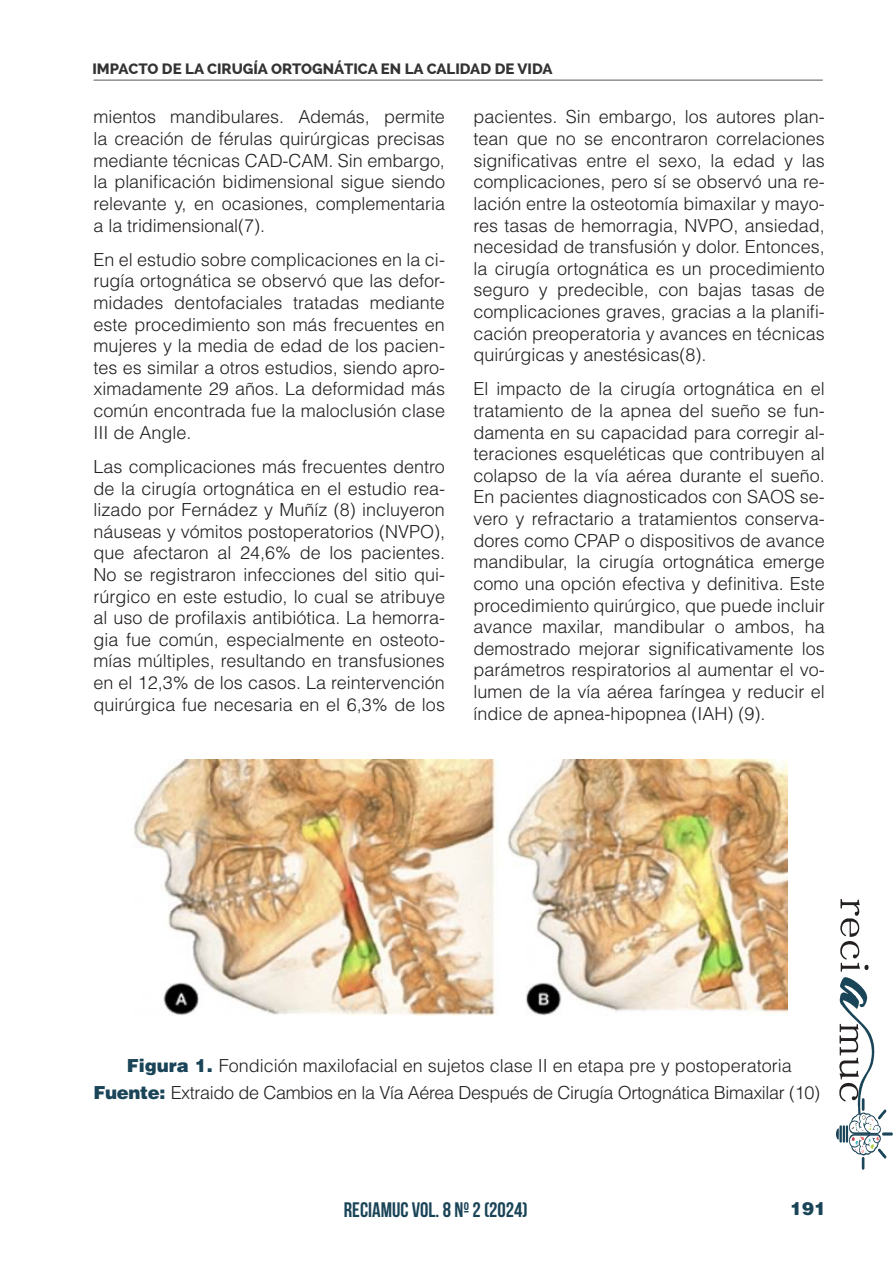
<style>
.page{position:relative;width:893px;height:1263px;background:#fff}
.page>*{position:absolute;margin:0;border:0;box-sizing:border-box;transform-origin:0 0}
.t1{font:700 21px "Bebas Neue";color:#1a4458}
.t2{font:300 18px/21.6px "Helvetica LT Std";color:#231f20;text-align:justify}
.t3{font:300 18px "Helvetica LT Std";letter-spacing:-.02em;color:#231f20}
.t4{font:900 18px "Helvetica LT Std";color:#1a4458}
.t5{font:800 15px "Raleway";color:#333}
.s1{font-weight:900;color:#1a4458}
</style>
<div class="page">
<hr style="left:94px;top:80px;width:729px;height:1px;background:#545557">
<svg style="left:836px;top:899px;width:57px;height:271px"></svg>
<img style="left:133px;top:759px;width:655px;height:257px">
<p class="t5" style="left:92px;top:60px;width:461px">IMPACTO DE LA CIRUGÍA ORTOGNÁTICA EN LA CALIDAD DE VIDA</p>
<p class="t2" style="left:94px;top:106px;width:353px">mientos mandibulares. Además, permite la creación de férulas quirúrgicas precisas mediante técnicas CAD-CAM. Sin embargo, la planificación bidimensional sigue siendo relevante y, en ocasiones, complementaria a la tridimensional(7).</p>
<p class="t2" style="left:94px;top:248px;width:353px">En el estudio sobre complicaciones en la ci&shy;rugía ortognática se observó que las defor&shy;midades dentofaciales tratadas mediante este procedimiento son más frecuentes en mujeres y la media de edad de los pacien&shy;tes es similar a otros estudios, siendo apro&shy;ximadamente 29 años. La deformidad más común encontrada fue la maloclusión clase III de Angle.</p>
<p class="t2" style="left:94px;top:456px;width:353px">Las complicaciones más frecuentes dentro de la cirugía ortognática en el estudio rea&shy;lizado por Fernádez y Muñíz (8) incluyeron náuseas y vómitos postoperatorios (NVPO), que afectaron al 24,6% de los pacientes.<br>No se registraron infecciones del sitio qui&shy;rúrgico en este estudio, lo cual se atribuye al uso de profilaxis antibiótica. La hemorra&shy;gia fue común, especialmente en osteoto&shy;mías múltiples, resultando en transfusiones en el 12,3% de los casos. La reintervención quirúrgica fue necesaria en el 6,3% de los</p>
<p class="t2" style="left:473px;top:106px;width:353px">pacientes. Sin embargo, los autores plan&shy;tean que no se encontraron correlaciones significativas entre el sexo, la edad y las complicaciones, pero sí se observó una re&shy;lación entre la osteotomía bimaxilar y mayo&shy;res tasas de hemorragia, NVPO, ansiedad, necesidad de transfusión y dolor. Entonces, la cirugía ortognática es un procedimiento seguro y predecible, con bajas tasas de complicaciones graves, gracias a la planifi&shy;cación preoperatoria y avances en técnicas quirúrgicas y anestésicas(8).</p>
<p class="t2" style="left:473px;top:378px;width:353px">El impacto de la cirugía ortognática en el tratamiento de la apnea del sueño se fun&shy;damenta en su capacidad para corregir al&shy;teraciones esqueléticas que contribuyen al colapso de la vía aérea durante el sueño.<br>En pacientes diagnosticados con SAOS se&shy;vero y refractario a tratamientos conserva&shy;dores como CPAP o dispositivos de avance mandibular, la cirugía ortognática emerge como una opción efectiva y definitiva. Este procedimiento quirúrgico, que puede incluir avance maxilar, mandibular o ambos, ha demostrado mejorar significativamente los parámetros respiratorios al aumentar el vo&shy;lumen de la vía aérea faríngea y reducir el índice de apnea-hipopnea (IAH) (9).</p>
<p class="t2" style="left:127px;top:1055px;width:666px"><span class="s1">Figura 1.</span> Fondición maxilofacial en sujetos clase II en etapa pre y postoperatoria</p>
<p class="t3" style="left:94px;top:1082px;width:728px"><span class="s1">Fuente:</span> Extraido de Cambios en la Vía Aérea Después de Cirugía Ortognática Bimaxilar (10)</p>
<p class="t1" style="left:344px;top:1198px;width:185px">RECIAMUC VOL. 8 Nº 2 (2024)</p>
<p class="t4" style="left:790px;top:1197px;width:38px">191</p>
</div>
